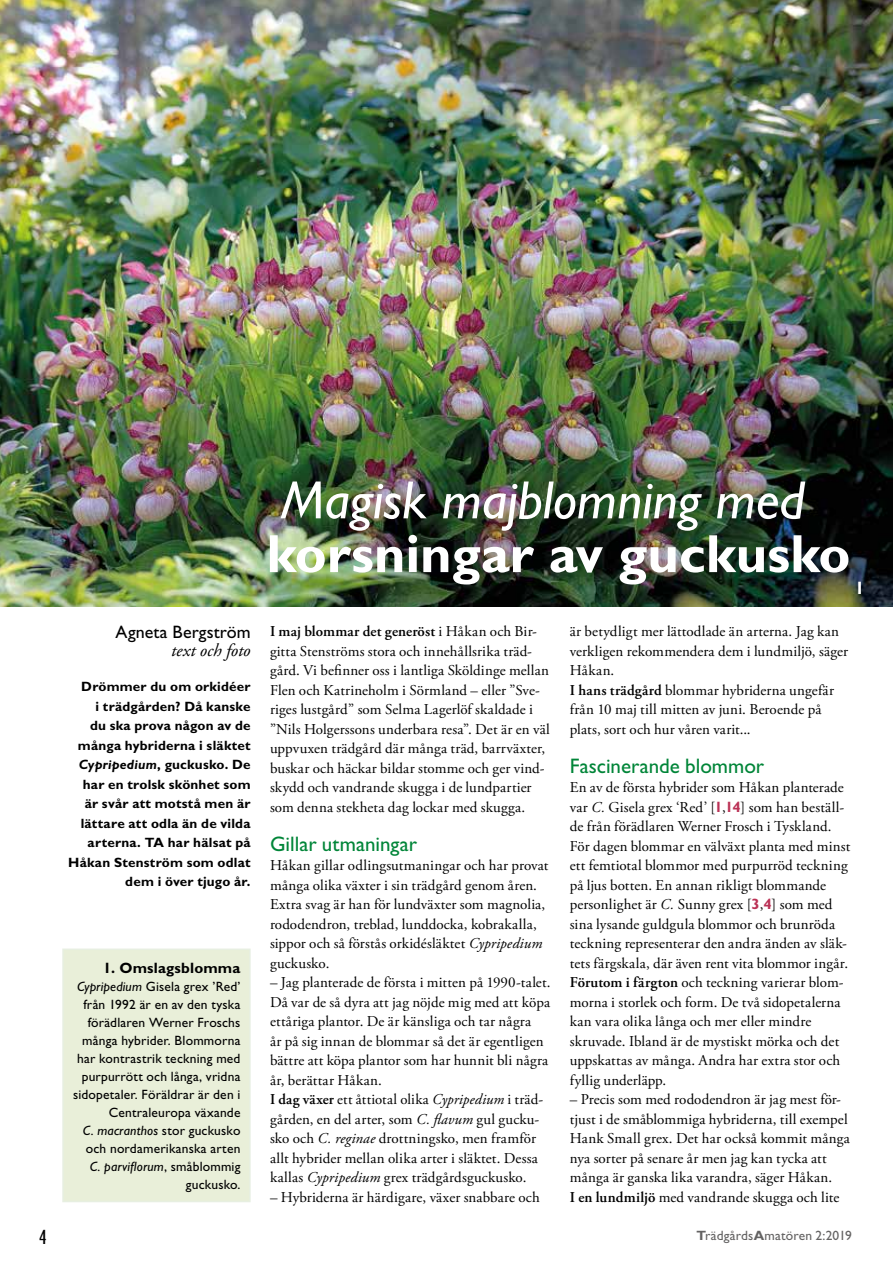
<style>
.page{position:relative;width:893px;height:1263px;background:#fff}
.page>*{position:absolute;margin:0;border:0;box-sizing:border-box;transform-origin:0 0}
.t1{font:italic 54px "Gill Sans Std";color:#fff}
.t2{font:700 54px "Gill Sans Std";color:#fff}
.t3{font:21px "Gill Sans Std";color:#008538}
.t4{font:condensed 21px "Gill Sans Std";color:#000}
.t5{font:18px "Gill Sans Std";letter-spacing:.005em;color:#000}
.t6{font:italic 18px "Adobe Garamond Pro";color:#000}
.t7{font:700 18px "Gill Sans Std";color:#fff}
.t8{font:15px/19.5px "Adobe Garamond Pro";letter-spacing:.01em;color:#000}
.t9{font:700 15px "Gill Sans Std";letter-spacing:.01em;color:#000}
.t10{font:13.5px/18px "Gill Sans Std";letter-spacing:.015em;color:#000;text-align:right}
.t11{font:700 13.5px/19.5px "Gill Sans Std";letter-spacing:.015em;color:#000;text-align:right}
.t12{font:13.5px "Gill Sans Std";letter-spacing:.01em;color:#646363}
.s1{font-style:italic}
.s2{font-weight:600}
.s3{font-family:"Gill Sans Std";font-weight:700;color:#bb3256}
.s4{font-weight:700}
</style>
<div class="page">
<img style="left:0;top:0;width:893px;height:606px">
<div style="left:62px;top:948px;width:189px;height:254px;background:#e9efd9;border:2px solid #e7efe1"></div>
<p class="t5" style="left:116px;top:621px;width:136px">Agneta Bergström</p>
<p class="t6" style="left:171px;top:639px;width:81px">text och foto</p>
<p class="t11" style="left:68px;top:677px;width:184px">Drömmer du om orkidéer<br>i trädgården? Då kanske<br>du ska prova någon av de många hybriderna i släktet<br><span class="s1">Cypripedium</span>, guckusko. De har en trolsk skönhet som är svår att motstå men är lättare att odla än de vilda arterna. TA har hälsat på<br>Håkan Stenström som odlat dem i över tjugo år.</p>
<p class="t9" style="left:103px;top:959px;width:139px">1. Omslagsblomma</p>
<p class="t10" style="left:73px;top:977px;width:169px"><span class="s1">Cypripedium</span> Gisela grex ’Red’ från 1992 är en av den tyska förädlaren Werner Froschs många hybrider. Blommorna har kontrastrik teckning med purpurrött och långa, vridna sidopetaler. Föräldrar är den i<br>Centraleuropa växande<br><span class="s1">C. macranthos</span> stor guckusko och nordamerikanska arten<br><span class="s1">C. parviflorum</span>, småblommig guckusko.</p>
<h1 class="t1" style="left:281px;top:469px;width:526px">Magisk majblomning med</h1>
<h1 class="t2" style="left:266px;top:522px;width:585px">korsningar av guckusko</h1>
<p class="t7" style="left:855px;top:577px;width:11px">1</p>
<p class="t8" style="left:270px;top:622px;width:281px"><span class="s2">I maj blommar det generöst</span> i Håkan och Bir&shy;gitta Stenströms stora och innehållsrika träd&shy;gård. Vi befinner oss i lantliga Sköldinge mellan Flen och Katrineholm i Sörmland – eller ”Sve&shy;riges lustgård” som Selma Lagerlöf skaldade i ”Nils Holgerssons underbara resa”. Det är en väl uppvuxen trädgård där många träd, barrväxter, buskar och häckar bildar stomme och ger vind&shy;skydd och vandrande skugga i de lundpartier som denna stekheta dag lockar med skugga.</p>
<h2 class="t3" style="left:270px;top:832px;width:148px">Gillar utmaningar</h2>
<p class="t8" style="left:270px;top:856px;width:280px">Håkan gillar odlingsutmaningar och har provat många olika växter i sin trädgård genom åren.<br>Extra svag är han för lundväxter som magnolia, rododendron, treblad, lunddocka, kobrakalla, sippor och så förstås orkidésläktet <span class="s1">Cypripedium </span>guckusko.</p>
<p class="t8" style="left:270px;top:973px;width:282px">– Jag planterade de första i mitten på 1990-talet.<br>Då var de så dyra att jag nöjde mig med att köpa ettåriga plantor. De är känsliga och tar några<br>år på sig innan de blommar så det är egentligen bättre att köpa plantor som har hunnit bli några år, berättar Håkan.<br><span class="s2">I dag växer</span> ett åttiotal olika <span class="s1">Cypripedium</span> i träd&shy;gården, en del arter, som <span class="s1">C. flavum</span> gul gucku&shy;sko och <span class="s1">C. reginae</span> drottningsko, men framför allt hybrider mellan olika arter i släktet. Dessa kallas <span class="s1">Cypripedium</span> grex trädgårdsguckusko.</p>
<p class="t8" style="left:270px;top:1188px;width:271px">– Hybriderna är härdigare, växer snabbare och</p>
<p class="t8" style="left:570px;top:622px;width:280px">är betydligt mer lättodlade än arterna. Jag kan verkligen rekommendera dem i lundmiljö, säger Håkan.<br><span class="s2">I hans trädgård</span> blommar hybriderna ungefär från 10 maj till mitten av juni. Beroende på plats, sort och hur våren varit...</p>
<h2 class="t3" style="left:570px;top:754px;width:196px">Fascinerande blommor</h2>
<p class="t8" style="left:570px;top:778px;width:282px">En av de första hybrider som Håkan planterade var <span class="s1">C.</span> Gisela grex ‘Red’ [<span class="s3">1</span>,<span class="s3">14</span>] som han beställ&shy;de från förädlaren Werner Frosch i Tyskland.<br>För dagen blommar en välväxt planta med minst ett femtiotal blommor med purpurröd teckning på ljus botten. En annan rikligt blommande personlighet är <span class="s1">C.</span> Sunny grex [<span class="s3">3</span>,<span class="s3">4</span>] som med sina lysande guldgula blommor och brunröda teckning representerar den andra änden av släk&shy;tets färgskala, där även rent vita blommor ingår.<br><span class="s2">Förutom i färgton</span> och teckning varierar blom&shy;morna i storlek och form. De två sidopetalerna kan vara olika långa och mer eller mindre skruvade. Ibland är de mystiskt mörka och det uppskattas av många. Andra har extra stor och fyllig underläpp.</p>
<p class="t8" style="left:570px;top:1090px;width:282px">– Precis som med rododendron är jag mest för&shy;tjust i de småblommiga hybriderna, till exempel Hank Small grex. Det har också kommit många nya sorter på senare år men jag kan tycka att många är ganska lika varandra, säger Håkan.<br><span class="s2">I en lundmiljö</span> med vandrande skugga och lite</p>
<h2 class="t4" style="left:39px;top:1226px;width:9px">4</h2>
<p class="t12" style="left:696px;top:1227px;width:157px"><span class="s4">T</span>rädgårds<span class="s4">A</span>matören 2:2019</p>
</div>
